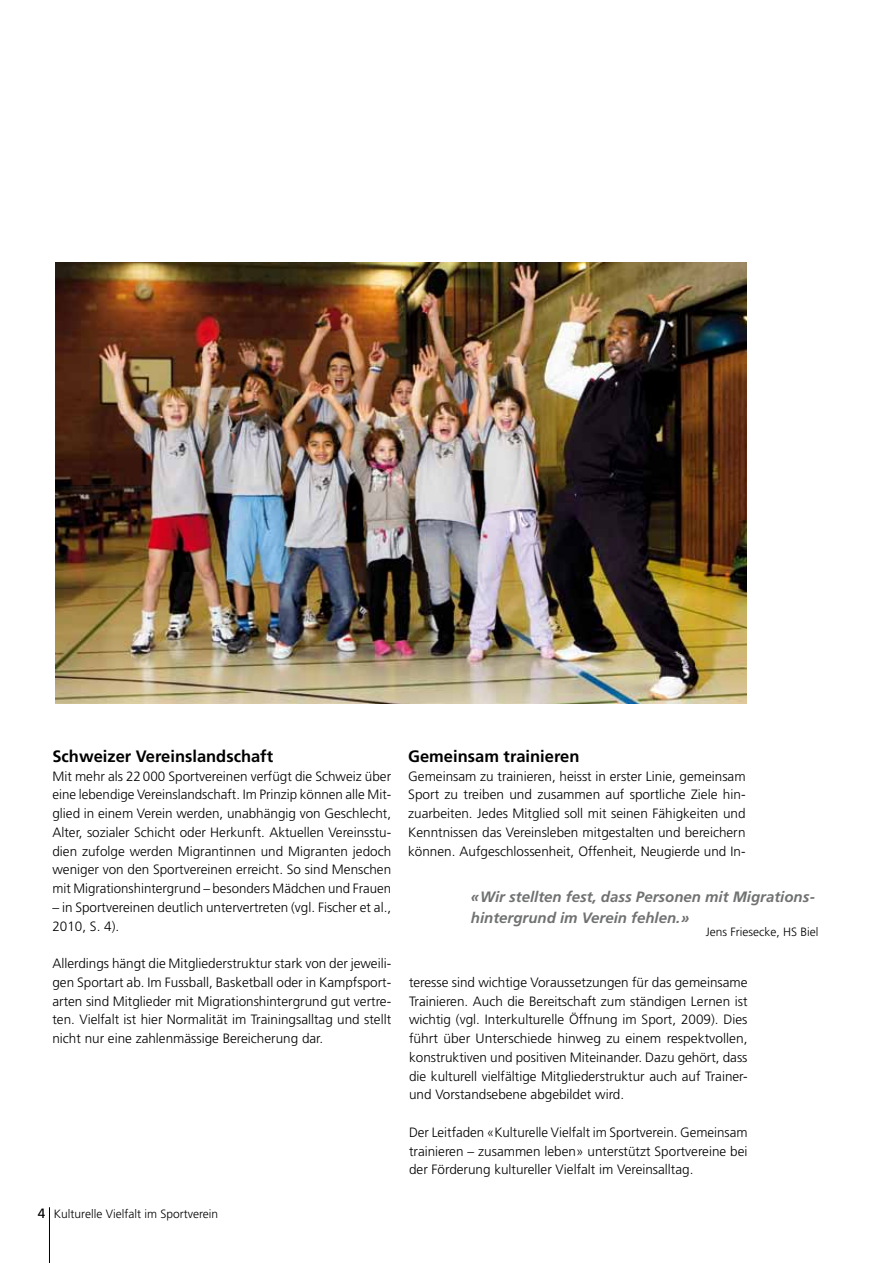
<style>
.page{position:relative;width:893px;height:1263px;background:#fff}
.page>*{position:absolute;margin:0;border:0;box-sizing:border-box;transform-origin:0 0}
.t1{font:700 16.5px "Frutiger LT";color:#000}
.t2{font:italic 700 15px/21px "Frutiger LT";color:#707172}
.t3{font:300 13.5px/18.8px "Frutiger LT";color:#000;text-align:justify}
.t4{font:300 12px "Frutiger LT";color:#000}
.s1{font-weight:400;font-size:13.5px}
</style>
<div class="page">
<img style="left:55px;top:262px;width:691px;height:441px">
<hr style="left:49px;top:1207px;width:1px;height:56px;background:#000">
<p class="t1" style="left:52px;top:746px;width:222px">Schweizer Vereinslandschaft</p>
<p class="t3" style="left:52px;top:767px;width:340px">Mit mehr als 22000 Sportvereinen verfügt die Schweiz über eine lebendige Vereinslandschaft. Im Prinzip können alle Mit&shy;glied in einem Verein werden, unabhängig von Geschlecht, Alter, sozialer Schicht oder Herkunft. Aktuellen Vereinsstu&shy;dien zufolge werden Migrantinnen und Migranten jedoch weniger von den Sportvereinen erreicht. So sind Menschen mit Migrationshintergrund – besonders Mädchen und Frauen</p>
<p class="t3" style="left:52px;top:898px;width:340px">– in Sportvereinen deutlich untervertreten (vgl. Fischer et al.,<br>2010, S. 4).</p>
<p class="t3" style="left:52px;top:954px;width:340px">Allerdings hängt die Mitgliederstruktur stark von der jeweili&shy;gen Sportart ab. Im Fussball, Basketball oder in Kampfsport&shy;arten sind Mitglieder mit Migrationshintergrund gut vertre&shy;ten. Vielfalt ist hier Normalität im Trainingsalltag und stellt nicht nur eine zahlenmässige Bereicherung dar.</p>
<p class="t4" style="left:38px;top:1207px;width:182px"><span class="s1">4</span> Kulturelle Vielfalt im Sportverein</p>
<p class="t1" style="left:408px;top:746px;width:173px">Gemeinsam trainieren</p>
<p class="t3" style="left:408px;top:767px;width:339px">Gemeinsam zu trainieren, heisst in erster Linie, gemeinsam Sport zu treiben und zusammen auf sportliche Ziele hin&shy;zuarbeiten. Jedes Mitglied soll mit seinen Fähigkeiten und Kenntnissen das Vereinsleben mitgestalten und bereichern können. Aufgeschlossenheit, Offenheit, Neugierde und In-</p>
<p class="t2" style="left:471px;top:887px;width:346px">«Wir stellten fest, dass Personen mit Migrations&shy;hintergrund im Verein fehlen.»</p>
<p class="t4" style="left:706px;top:925px;width:114px">Jens Friesecke, HS Biel</p>
<p class="t3" style="left:409px;top:973px;width:340px">teresse sind wichtige Voraussetzungen für das gemeinsame Trainieren. Auch die Bereitschaft zum ständigen Lernen ist wichtig (vgl. Interkulturelle Öffnung im Sport, 2009). Dies führt über Unterschiede hinweg zu einem respektvollen, konstruktiven und positiven Miteinander. Dazu gehört, dass die kulturell vielfältige Mitgliederstruktur auch auf Trainer&shy;und Vorstandsebene abgebildet wird.</p>
<p class="t3" style="left:409px;top:1123px;width:340px">Der Leitfaden «Kulturelle Vielfalt im Sportverein. Gemeinsam trainieren – zusammen leben» unterstützt Sportvereine bei der Förderung kultureller Vielfalt im Vereinsalltag.</p>
</div>
